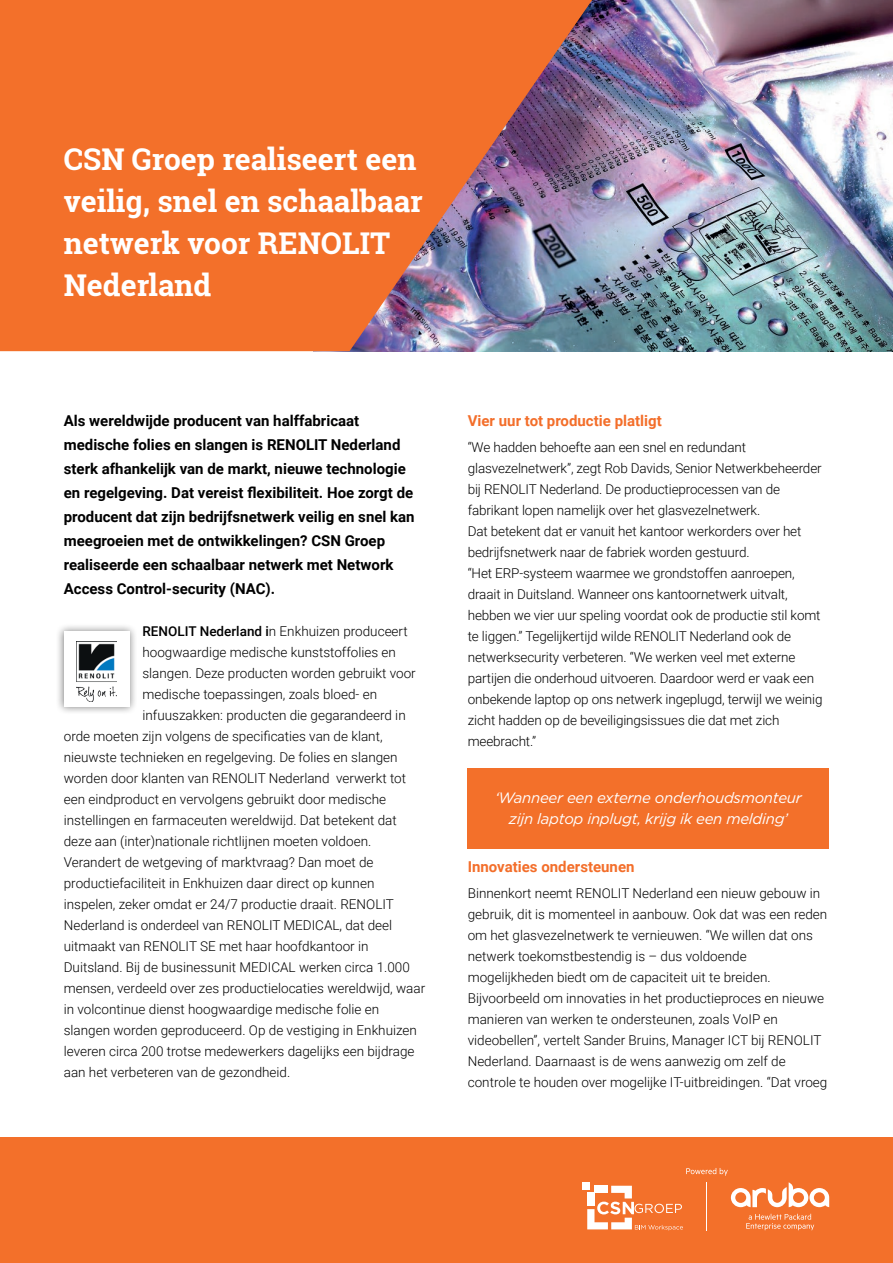
<style>
.page{position:relative;width:893px;height:1263px;background:#fff}
.page>*{position:absolute;margin:0;border:0;box-sizing:border-box;transform-origin:0 0}
.t1{font:700 30px/42px "Roboto Slab";color:#fff}
.Intro{font:700 15px/24px "Roboto";color:#000001}
.t2{font:italic 15px/21px "Gotham";letter-spacing:-.02em;color:#fff;text-align:center}
.Titel_1{font:700 15px "Roboto";color:#f36e2a}
.Body_tekst{font:300 13.5px/21px "Roboto";color:#000001}
.s1{font-weight:500}
</style>
<div class="page">
<div style="left:0;top:1137px;width:893px;height:126px;background:#f3702a"></div>
<img style="left:592px;top:0;width:301px;height:351px">
<img style="left:0;top:0;width:592px;height:351px">
<div style="left:56px;top:623px;width:82px;height:92px;background:#000001;opacity:.5"></div>
<div style="left:64px;top:631px;width:66px;height:76px;background:#fff"></div>
<img style="left:77px;top:643px;width:40px;height:59px">
<div style="left:583px;top:1182px;width:7px;height:7px;background:#fff"></div>
<svg style="left:587px;top:1186px;width:96px;height:44px"></svg>
<svg style="left:746px;top:1214px;width:68px;height:16px"></svg>
<svg style="left:731px;top:1182px;width:98px;height:25px"></svg>
<svg style="left:686px;top:1168px;width:42px;height:8px"></svg>
<hr style="left:707px;top:1182px;width:1px;height:48px;background:#fff">
<div style="left:468px;top:768px;width:361px;height:80px;background:#f3702a"></div>
<p class="t1" style="left:64px;top:138px;width:361px">CSN Groep realiseert een veilig, snel en schaalbaar netwerk voor RENOLIT<br>Nederland</p>
<p class="Intro" style="left:64px;top:408px;width:352px">Als wereldwijde producent van halffabricaat medische folies en slangen is RENOLIT Nederland sterk afhankelijk van de markt, nieuwe technologie en regelgeving. Dat vereist flexibiliteit. Hoe zorgt de producent dat zijn bedrijfsnetwerk veilig en snel kan meegroeien met de ontwikkelingen? CSN Groep realiseerde een schaalbaar netwerk met Network Access Control-security (NAC).</p>
<p class="Body_tekst" style="left:142px;top:620px;width:267px"><span class="s1">RENOLIT Nederland i</span>n Enkhuizen produceert</p>
<p class="Body_tekst" style="left:142px;top:641px;width:255px">hoogwaardige medische kunststoffolies en</p>
<p class="Body_tekst" style="left:142px;top:662px;width:275px">slangen. Deze producten worden gebruikt voor</p>
<p class="Body_tekst" style="left:142px;top:683px;width:236px">medische toepassingen, zoals bloed- en</p>
<p class="Body_tekst" style="left:142px;top:704px;width:265px">infuuszakken: producten die gegarandeerd in</p>
<p class="Body_tekst" style="left:64px;top:725px;width:320px">orde moeten zijn volgens de specificaties van de klant,</p>
<p class="Body_tekst" style="left:64px;top:746px;width:335px">nieuwste technieken en regelgeving. De folies en slangen</p>
<p class="Body_tekst" style="left:64px;top:767px;width:344px">worden door klanten van RENOLIT Nederland verwerkt tot</p>
<p class="Body_tekst" style="left:64px;top:788px;width:324px">een eindproduct en vervolgens gebruikt door medische</p>
<p class="Body_tekst" style="left:64px;top:809px;width:335px">instellingen en farmaceuten wereldwijd. Dat betekent dat</p>
<p class="Body_tekst" style="left:64px;top:830px;width:309px">deze aan (inter)nationale richtlijnen moeten voldoen.</p>
<p class="Body_tekst" style="left:64px;top:851px;width:311px">Verandert de wetgeving of marktvraag? Dan moet de</p>
<p class="Body_tekst" style="left:64px;top:872px;width:312px">productiefaciliteit in Enkhuizen daar direct op kunnen</p>
<p class="Body_tekst" style="left:64px;top:893px;width:332px">inspelen, zeker omdat er 24/7 productie draait. RENOLIT</p>
<p class="Body_tekst" style="left:64px;top:914px;width:330px">Nederland is onderdeel van RENOLIT MEDICAL, dat deel</p>
<p class="Body_tekst" style="left:64px;top:935px;width:306px">uitmaakt van RENOLIT SE met haar hoofdkantoor in</p>
<p class="Body_tekst" style="left:64px;top:956px;width:348px">Duitsland. Bij de businessunit MEDICAL werken circa 1.000</p>
<p class="Body_tekst" style="left:64px;top:977px;width:363px">mensen, verdeeld over zes productielocaties wereldwijd, waar</p>
<p class="Body_tekst" style="left:64px;top:998px;width:317px">in volcontinue dienst hoogwaardige medische folie en</p>
<p class="Body_tekst" style="left:64px;top:1019px;width:355px">slangen worden geproduceerd. Op de vestiging in Enkhuizen</p>
<p class="Body_tekst" style="left:64px;top:1040px;width:352px">leveren circa 200 trotse medewerkers dagelijks een bijdrage</p>
<p class="Body_tekst" style="left:64px;top:1061px;width:228px">aan het verbeteren van de gezondheid.</p>
<p class="Titel_1" style="left:468px;top:410px;width:196px">Vier uur tot productie platligt</p>
<p class="Body_tekst" style="left:468px;top:436px;width:356px">“We hadden behoefte aan een snel en redundant glasvezelnetwerk”, zegt Rob Davids, Senior Netwerkbeheerder bij RENOLIT Nederland. De productieprocessen van de fabrikant lopen namelijk over het glasvezelnetwerk.<br>Dat betekent dat er vanuit het kantoor werkorders over het bedrijfsnetwerk naar de fabriek worden gestuurd.<br>“Het ERP-systeem waarmee we grondstoffen aanroepen, draait in Duitsland. Wanneer ons kantoornetwerk uitvalt, hebben we vier uur speling voordat ook de productie stil komt te liggen.” Tegelijkertijd wilde RENOLIT Nederland ook de netwerksecurity verbeteren. “We werken veel met externe partijen die onderhoud uitvoeren. Daardoor werd er vaak een onbekende laptop op ons netwerk ingeplugd, terwijl we weinig zicht hadden op de beveiligingsissues die dat met zich meebracht.”</p>
<p class="t2" style="left:495px;top:787px;width:308px">‘Wanneer een externe onderhoudsmonteur zijn laptop inplugt, krijg ik een melding’</p>
<p class="Titel_1" style="left:468px;top:856px;width:168px">Innovaties ondersteunen</p>
<p class="Body_tekst" style="left:468px;top:883px;width:361px">Binnenkort neemt RENOLIT Nederland een nieuw gebouw in gebruik, dit is momenteel in aanbouw. Ook dat was een reden om het glasvezelnetwerk te vernieuwen. “We willen dat ons netwerk toekomstbestendig is – dus voldoende mogelijkheden biedt om de capaciteit uit te breiden.<br>Bijvoorbeeld om innovaties in het productieproces en nieuwe manieren van werken te ondersteunen, zoals VoIP en videobellen”, vertelt Sander Bruins, Manager ICT bij RENOLIT Nederland. Daarnaast is de wens aanwezig om zelf de controle te houden over mogelijke IT-uitbreidingen. “Dat vroeg</p>
</div>
